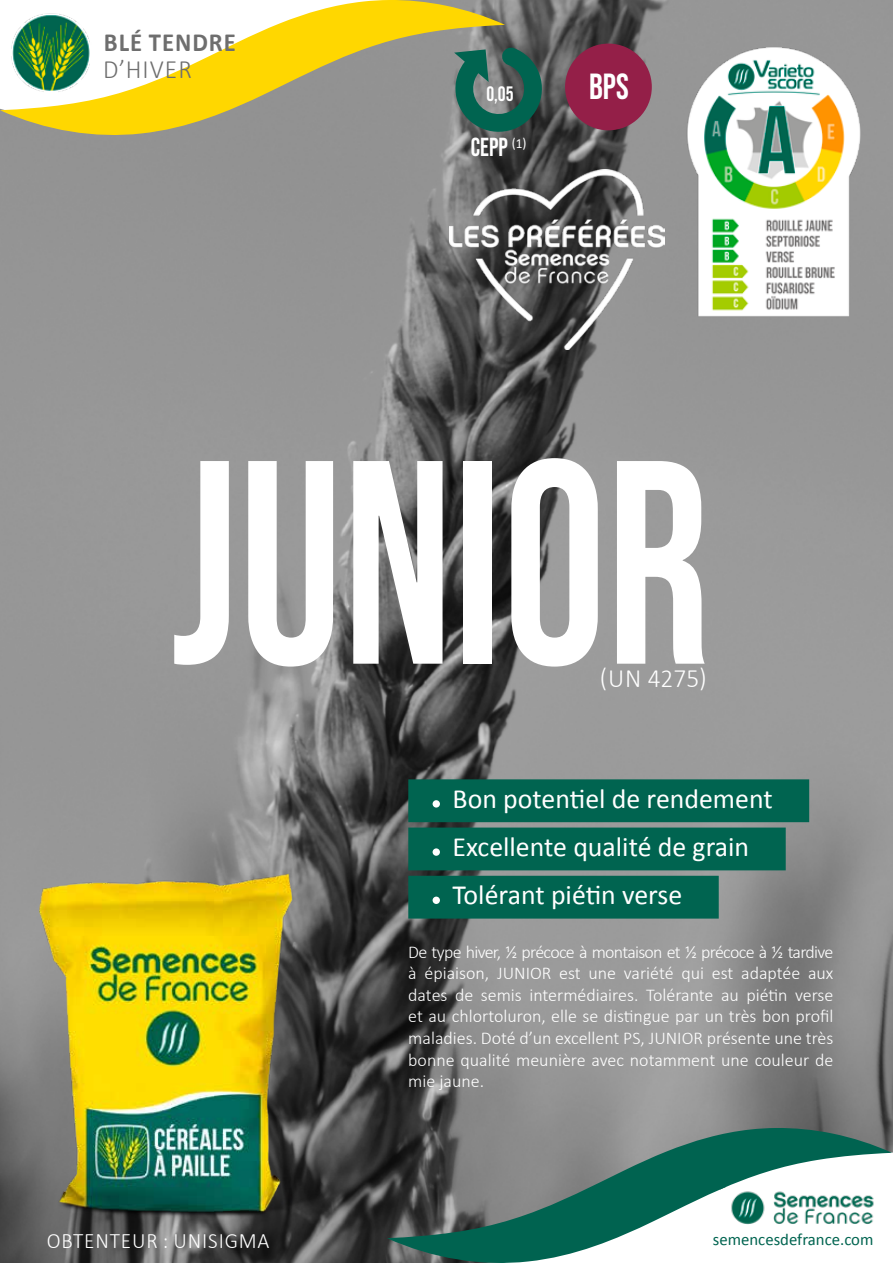
<style>
.page{position:relative;width:893px;height:1263px;background:#fff}
.page>*{position:absolute;margin:0;border:0;box-sizing:border-box;transform-origin:0 0}
.t1{font:289.5px "Bebas Neue";color:#fff;scale:.89 1}
.t2{font:36.15px "Bebas Neue";color:#fff;scale:.94 1}
.t3{font:27.9px/48.2px "Calibri";color:#fff}
.t4{font:300 26.4px "Calibri";color:#fff;scale:.96 1}
.t5{font:300 26.4px "Calibri";letter-spacing:.04em;color:#6e6e6e;scale:.96 1}
.t6{font:700 26.25px "Calibri";letter-spacing:.04em;color:#6e6e6e;scale:.94 1}
.t7{font:25.95px "Bebas Neue";color:#fff;scale:.94 1}
.t8{font:300 22.05px "Calibri";letter-spacing:.04em;color:#fff;scale:.96 1}
.t9{font:20.7px "Bebas Neue";color:#fff;scale:.94 1}
.t10{font:300 18px/21.6px "Calibri";color:#fff;text-align:justify}
.t11{font:16.8px "Calibri";color:#006450}
</style>
<div class="page">
<img style="left:0;top:0;width:893px;height:1139px">
<div style="left:408px;top:779px;width:401px;height:43px;background:#006450"></div>
<div style="left:408px;top:827px;width:378px;height:43px;background:#006450"></div>
<div style="left:408px;top:876px;width:311px;height:42px;background:#006450"></div>
<div style="left:433px;top:800px;width:7px;height:7px;background:#fff;border-radius:50%"></div>
<svg style="left:505px;top:46px;width:43px;height:91px"></svg>
<img style="left:449px;top:170px;width:216px;height:180px">
<div style="left:565px;top:44px;width:87px;height:86px;background:#941f48;border-radius:50%"></div>
<svg style="left:0;top:0;width:505px;height:139px"></svg>
<svg style="left:451px;top:1128px;width:441px;height:135px"></svg>
<svg style="left:720px;top:1187px;width:6px;height:2px"></svg>
<img style="left:676px;top:42px;width:199px;height:288px">
<img style="left:0;top:807px;width:451px;height:456px">
<h3 class="t6" style="left:104px;top:26px;width:142px">BLÉ TENDRE</h3>
<h3 class="t5" style="left:103px;top:53px;width:94px">D’HIVER</h3>
<p class="t9" style="left:486px;top:82px;width:30px">0,05</p>
<h3 class="t7" style="left:471px;top:132px;width:61px">CEPP <sup>(1)</sup></h3>
<h2 class="t2" style="left:589px;top:66px;width:44px">BPS</h2>
<h1 class="t1" style="left:170px;top:400px;width:609px">JUNIOR</h1>
<h3 class="t4" style="left:600px;top:662px;width:113px">(UN 4275)</h3>
<p class="t8" style="left:47px;top:1227px;width:233px">OBTENTEUR : UNISIGMA</p>
<h3 class="t3" style="left:453px;top:774px;width:322px">Bon potentiel de rendement<br>Excellente qualité de grain<br>Tolérant piétin verse</h3>
<p class="t10" style="left:408px;top:940px;width:427px">De type hiver, ½ précoce à montaison et ½ précoce à ½ tardive à épiaison, JUNIOR est une variété qui est adaptée aux dates de semis intermédiaires. Tolérante au piétin verse et au chlortoluron, elle se distingue par un très bon profil maladies. Doté d’un excellent PS, JUNIOR présente une très bonne qualité meunière avec notamment une couleur de mie jaune.</p>
<p class="t11" style="left:713px;top:1228px;width:162px">semencesdefrance.com</p>
</div>
